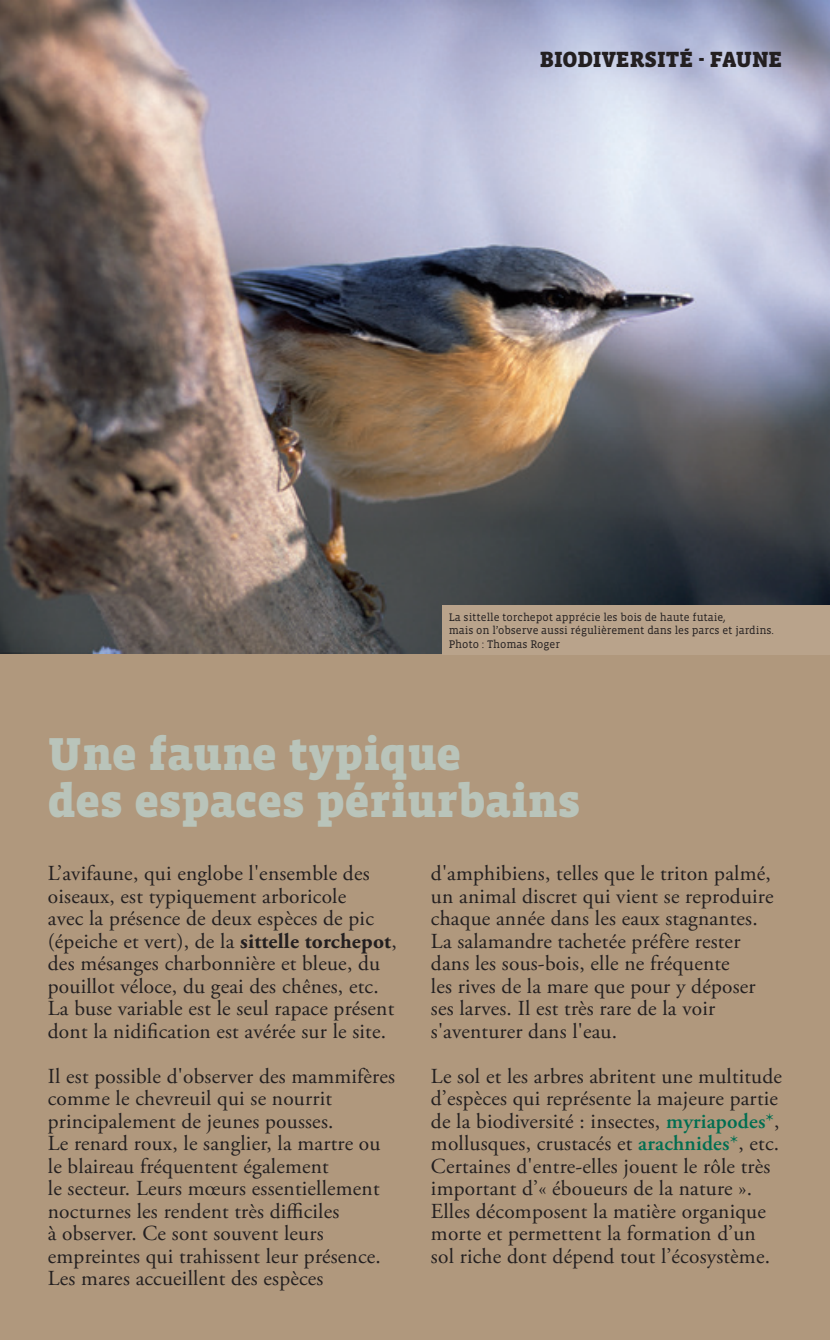
<style>
.page{position:relative;width:830px;height:1340px;background:#fff}
.page>*{position:absolute;margin:0;border:0;box-sizing:border-box;transform-origin:0 0}
.t1{font:900 47.25px "Vista Slab OTCE";color:#b9c4ba}
.t2{font:900 22.5px "Vista Slab OTCE";color:#231f20}
.t3{font:21.38px/22.5px "Adobe Garamond Pro";letter-spacing:.01em;color:#231f20}
.t4{font:11.25px "Vista Slab OTCE";color:#231f20}
.s1{font-weight:700}
.s2{font-weight:600;color:#006e51}
.s3{color:#006e51}
</style>
<div class="page">
<div style="left:0;top:0;width:829px;height:1339px;background:#b0987d"></div>
<img style="left:0;top:0;width:829px;height:653px">
<div style="left:442px;top:605px;width:387px;height:49px;background:#b9a38b"></div>
<p class="t2" style="left:539px;top:47px;width:244px">BIODIVERSITÉ - FAUNE</p>
<p class="t4" style="left:448px;top:610px;width:278px">La sittelle torchepot apprécie les bois de haute futaie,</p>
<p class="t4" style="left:448px;top:624px;width:326px">mais on l’observe aussi régulièrement dans les parcs et jardins.</p>
<p class="t4" style="left:448px;top:637px;width:113px">Photo : Thomas Roger</p>
<p class="t1" style="left:48px;top:727px;width:414px">Une faune typique</p>
<p class="t1" style="left:48px;top:774px;width:534px">des espaces périurbains</p>
<p class="t3" style="left:48px;top:862px;width:350px">L’avifaune, qui englobe l'ensemble des oiseaux, est typiquement arboricole<br>avec la présence de deux espèces de pic (épeiche et vert), de la <span class="s1">sittelle torchepot</span>, des mésanges charbonnière et bleue, du pouillot véloce, du geai des chênes, etc.<br>La buse variable est le seul rapace présent dont la nidification est avérée sur le site.</p>
<p class="t3" style="left:48px;top:1065px;width:348px">Il est possible d'observer des mammifères comme le chevreuil qui se nourrit principalement de jeunes pousses.</p>
<p class="t3" style="left:48px;top:1132px;width:334px">Le renard roux, le sanglier, la martre ou le blaireau fréquentent également<br>le secteur. Leurs mœurs essentiellement nocturnes les rendent très difficiles<br>à observer. Ce sont souvent leurs empreintes qui trahissent leur présence.<br>Les mares accueillent des espèces</p>
<p class="t3" style="left:431px;top:862px;width:344px">d'amphibiens, telles que le triton palmé, un animal discret qui vient se reproduire chaque année dans les eaux stagnantes.<br>La salamandre tachetée préfère rester dans les sous-bois, elle ne fréquente<br>les rives de la mare que pour y déposer ses larves. Il est très rare de la voir s'aventurer dans l'eau.</p>
<p class="t3" style="left:431px;top:1065px;width:352px">Le sol et les arbres abritent une multitude d’espèces qui représente la majeure partie de la biodiversité : insectes, <span class="s2">myriapodes</span><span class="s3">*</span>, mollusques, crustacés et <span class="s2">arachnides</span><span class="s3">*</span>, etc.<br>Certaines d'entre-elles jouent le rôle très important d’« éboueurs de la nature ».</p>
<p class="t3" style="left:431px;top:1200px;width:340px">Elles décomposent la matière organique morte et permettent la formation d’un sol riche dont dépend tout l’écosystème.</p>
</div>
